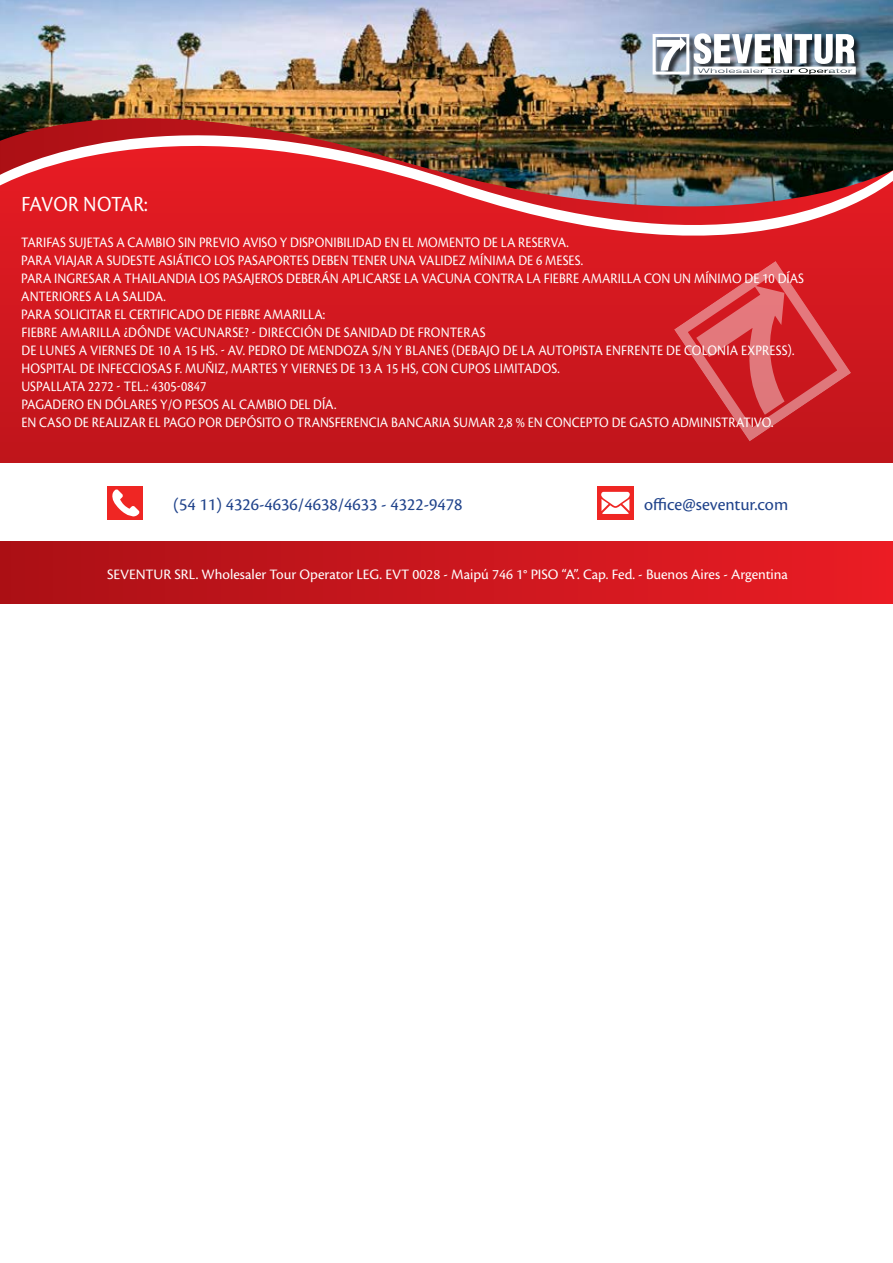
<style>
.page{position:relative;width:893px;height:1263px;background:#fff}
.page>*{position:absolute;margin:0;border:0;box-sizing:border-box;transform-origin:0 0}
.t1{font:22.5px "Cronos Pro";letter-spacing:-.01em;color:#fff;scale:.9 1}
.t2{font:18px "Cronos Pro";color:#20438b}
.t3{font:15px/18px "Cronos Pro";color:#fff;scale:.9 1}
.t4{font:15px "Cronos Pro";color:#fff}
</style>
<div class="page">
<div style="left:0;top:136px;width:893px;height:327px;background:#c9171d"></div>
<svg style="left:674px;top:307px;width:177px;height:134px"></svg>
<div style="left:0;top:541px;width:893px;height:63px;background:linear-gradient(to right,#ab1016,#ea1d25)"></div>
<div style="left:597px;top:486px;width:37px;height:34px;background:#ef2623"></div>
<svg style="left:601px;top:492px;width:29px;height:22px"></svg>
<div style="left:107px;top:486px;width:36px;height:34px;background:#ef2623"></div>
<svg style="left:112px;top:489px;width:28px;height:28px"></svg>
<div style="left:0;top:267px;width:893px;height:40px;background:#d61920"></div>
<div style="left:0;top:208px;width:893px;height:59px;background:#dc1a21"></div>
<img style="left:0;top:0;width:893px;height:208px">
<div style="left:653px;top:34px;width:211px;height:49px;background:#000;opacity:.77"></div>
<div style="left:653px;top:34px;width:36px;height:41px;border:3px solid #fff"></div>
<svg style="left:657px;top:37px;width:29px;height:33px"></svg>
<svg style="left:694px;top:33px;width:162px;height:42px"></svg>
<h1 class="t1" style="left:21px;top:191px;width:142px">FAVOR NOTAR:</h1>
<p class="t3" style="left:21px;top:234px;width:871px">TARIFAS SUJETAS A CAMBIO SIN PREVIO AVISO Y DISPONIBILIDAD EN EL MOMENTO DE LA RESERVA.<br>PARA VIAJAR A SUDESTE ASIÁTICO LOS PASAPORTES DEBEN TENER UNA VALIDEZ MÍNIMA DE 6 MESES.<br>PARA INGRESAR A THAILANDIA LOS PASAJEROS DEBERÁN APLICARSE LA VACUNA CONTRA LA FIEBRE AMARILLA CON UN MÍNIMO DE 10 DÍAS ANTERIORES A LA SALIDA.<br>PARA SOLICITAR EL CERTIFICADO DE FIEBRE AMARILLA:<br>FIEBRE AMARILLA ¿DÓNDE</p>
<p class="t3" style="left:174px;top:324px;width:10px">VACUNARSE</p>
<p class="t3" style="left:244px;top:324px;width:151px">? - DIRECCIÓN DE SAN IDAD</p>
<p class="t3" style="left:400px;top:324px;width:37px">DE FRONTERAS</p>
<p class="t3" style="left:21px;top:342px;width:29px">DE LUNES</p>
<p class="t3" style="left:79px;top:342px;width:34px">A VIERNES</p>
<p class="t3" style="left:140px;top:342px;width:138px">DE 10 A 15 HS. - AV. PEDRO</p>
<p class="t3" style="left:290px;top:342px;width:43px">DE MENDOZA</p>
<p class="t3" style="left:372px;top:342px;width:54px">S/N Y BLANES</p>
<p class="t3" style="left:451px;top:342px;width:14px">(DEBAJO</p>
<p class="t3" style="left:503px;top:342px;width:59px">DE LA AUTOP</p>
<p class="t3" style="left:579px;top:342px;width:39px">ISTA ENFRENTE</p>
<p class="t3" style="left:666px;top:342px;width:39px">DE COLON</p>
<p class="t3" style="left:726px;top:342px;width:32px">IA EXPRESS</p>
<p class="t3" style="left:788px;top:342px;width:9px">).</p>
<p class="t3" style="left:21px;top:360px;width:94px">HOSPITAL DEINFECC</p>
<p class="t3" style="left:138px;top:360px;width:13px">IOSAS</p>
<p class="t3" style="left:175px;top:360px;width:84px">F. MUÑIZ, MARTES</p>
<p class="t3" style="left:281px;top:360px;width:33px">Y VIERNES</p>
<p class="t3" style="left:341px;top:360px;width:101px">DE 13 A 15 HS, CON</p>
<p class="t3" style="left:451px;top:360px;width:10px">CUPOS</p>
<p class="t3" style="left:494px;top:360px;width:37px">LIMITADOS</p>
<p class="t3" style="left:558px;top:360px;width:4px">.</p>
<p class="t3" style="left:21px;top:378px;width:19px">USPALLATA</p>
<p class="t3" style="left:21px;top:378px;width:837px;text-indent:67px">2272 - TEL.: 4305-0847<br>PAGADERO EN DÓLARES Y/O PESOS AL CAMBIO DEL DÍA.<br>EN CASO DE REALIZAR EL PAGO POR DEPÓSITO O TRANSFERENCIA BANCARIA SUMAR 2,8 % EN CONCEPTO DE GASTO ADMINISTRATIVO.</p>
<p class="t2" style="left:173px;top:494px;width:291px">(54 11) 4326-4636/4638/4633 - 4322-9478</p>
<p class="t2" style="left:644px;top:494px;width:146px">OFFICE@SEVENTUR.COM</p>
<p class="t4" style="left:107px;top:565px;width:682px">SEVENTUR SRL. WHOLESALER TOUR OPERATOR LEG. EVT 0028 - MAIPÚ 746 1° PISO “A”. CAP. FED. - BUENOS AIRES - ARGENTINA</p>
</div>
